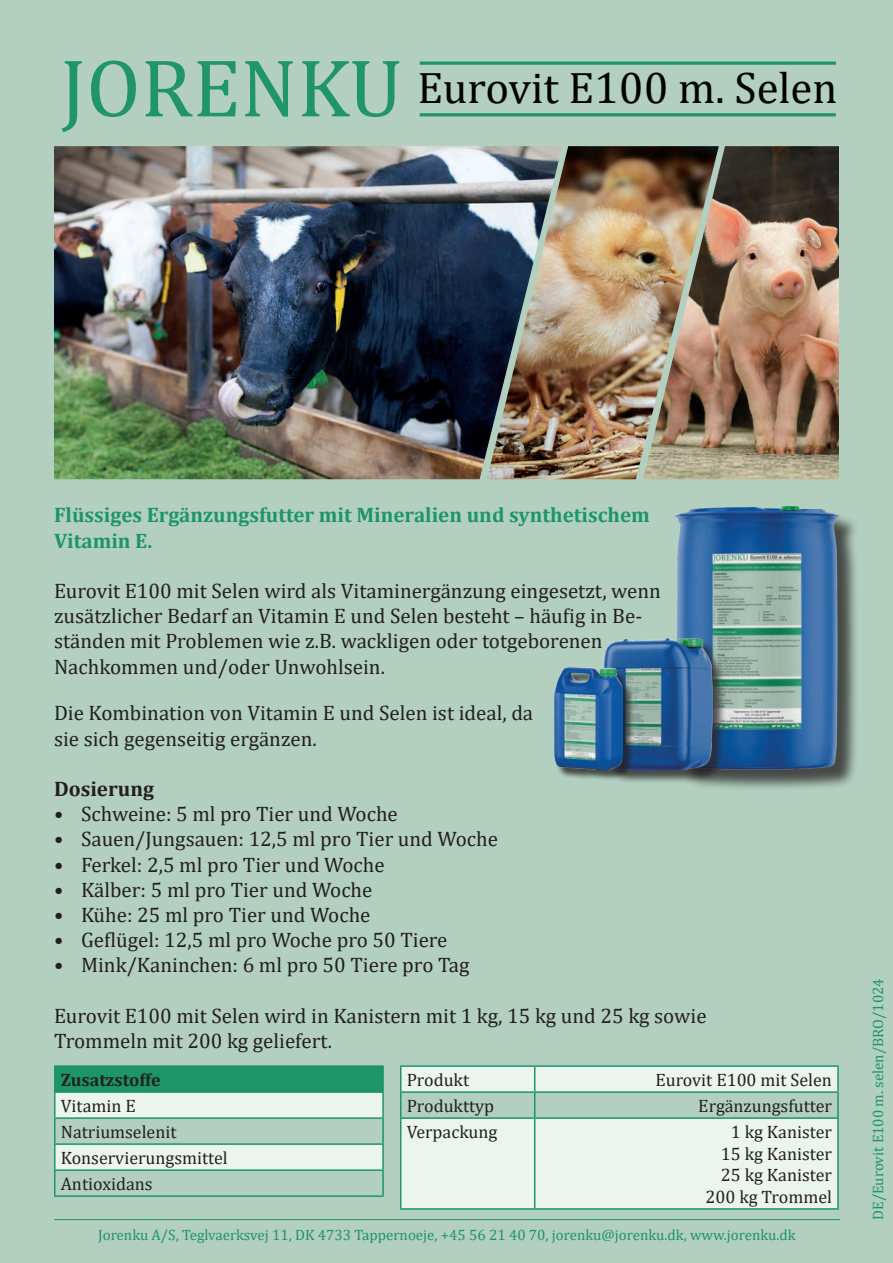
<style>
.page{position:relative;width:893px;height:1263px;background:#b2cfbf}
.page>*{position:absolute;margin:0;border:0;box-sizing:border-box;transform-origin:0 0}
.t1{font:44.4px "Cambria";color:#000001}
.t2{font:21px/25.2px "Cambria";color:#231f20}
.t3{font:700 21px/25.2px "Cambria";color:#1d9569}
.t4{font:700 21px "Cambria";color:#231f20}
.t5{font:18px/21.6px "Cambria";color:#231f20;text-align:right}
.t6{font:700 18px "Cambria";color:#231f20}
.t7{font:15px "Cambria";color:#1d9569}
.s1{font-size:82.8px;color:#1f9569}
</style>
<div class="page">
<hr style="left:54px;top:1219px;width:786px;height:1px;background:#1d9569">
<svg style="left:401px;top:1067px;width:436px;height:141px;fill:#ecf4f0"></svg>
<hr style="left:400px;top:1065px;width:135px;height:2px;background:#1d9569">
<hr style="left:535px;top:1065px;width:304px;height:2px;background:#1d9569">
<hr style="left:837px;top:1067px;width:2px;height:24px;background:#1d9569">
<hr style="left:400px;top:1091px;width:135px;height:2px;background:#1d9569">
<svg style="left:400px;top:1067px;width:1px;height:50px"></svg>
<hr style="left:535px;top:1091px;width:304px;height:2px;background:#1d9569">
<svg style="left:534px;top:1067px;width:1px;height:50px"></svg>
<hr style="left:837px;top:1093px;width:2px;height:24px;background:#1d9569">
<hr style="left:400px;top:1117px;width:135px;height:2px;background:#1d9569">
<hr style="left:400px;top:1119px;width:1px;height:89px;background:#1d9569">
<hr style="left:535px;top:1117px;width:304px;height:2px;background:#1d9569">
<hr style="left:534px;top:1119px;width:1px;height:89px;background:#1d9569">
<hr style="left:837px;top:1119px;width:2px;height:89px;background:#1d9569">
<hr style="left:400px;top:1208px;width:135px;height:2px;background:#1d9569">
<hr style="left:535px;top:1208px;width:304px;height:2px;background:#1d9569">
<div style="left:679px;top:509px;width:181px;height:282px;background:#231f20;opacity:.75"></div>
<img style="left:675px;top:506px;width:164px;height:263px">
<div style="left:605px;top:640px;width:122px;height:144px;background:#231f20;opacity:.75"></div>
<img style="left:603px;top:636px;width:109px;height:133px">
<div style="left:556px;top:669px;width:78px;height:112px;background:#231f20;opacity:.75"></div>
<img style="left:554px;top:668px;width:68px;height:101px">
<img style="left:54px;top:146px;width:433px;height:333px">
<img style="left:487px;top:146px;width:156px;height:333px">
<img style="left:643px;top:146px;width:196px;height:333px">
<div style="left:55px;top:1066px;width:328px;height:26px;background:#1d9569"></div>
<svg style="left:56px;top:1093px;width:326px;height:76px"></svg>
<hr style="left:382px;top:1067px;width:2px;height:24px;background:#1d9569">
<hr style="left:54px;top:1093px;width:2px;height:24px;background:#1d9569">
<hr style="left:382px;top:1093px;width:2px;height:24px;background:#1d9569">
<hr style="left:54px;top:1117px;width:330px;height:2px;background:#1d9569">
<hr style="left:54px;top:1119px;width:2px;height:24px;background:#1d9569">
<hr style="left:382px;top:1119px;width:2px;height:24px;background:#1d9569">
<hr style="left:54px;top:1143px;width:330px;height:2px;background:#1d9569">
<hr style="left:54px;top:1145px;width:2px;height:24px;background:#1d9569">
<hr style="left:382px;top:1145px;width:2px;height:24px;background:#1d9569">
<hr style="left:54px;top:1169px;width:330px;height:2px;background:#1d9569">
<hr style="left:54px;top:1171px;width:2px;height:24px;background:#1d9569">
<hr style="left:382px;top:1171px;width:2px;height:24px;background:#1d9569">
<hr style="left:54px;top:1195px;width:330px;height:2px;background:#1d9569">
<hr style="left:54px;top:1065px;width:330px;height:2px;background:#1d9569">
<hr style="left:54px;top:1067px;width:2px;height:24px;background:#1d9569">
<hr style="left:54px;top:1091px;width:330px;height:2px;background:#1d9569">
<hr style="left:420px;top:62px;width:416px;height:3px;background:#1f9569">
<hr style="left:420px;top:113px;width:416px;height:3px;background:#1f9569">
<h1 class="t1" style="left:61px;top:62px;width:778px"><span class="s1">JORENKU</span> Eurovit E100 m. Selen</h1>
<p class="t3" style="left:54px;top:502px;width:597px">Flüssiges Ergänzungsfutter mit Mineralien und synthetischem<br>Vitamin E.</p>
<p class="t2" style="left:54px;top:578px;width:608px">Eurovit E100 mit Selen wird als Vitaminergänzung eingesetzt, wenn zusätzlicher Bedarf an Vitamin E und Selen besteht – häufig in Be&shy;ständen mit Problemen wie z.B. wackligen oder totgeborenen Nachkommen und/oder Unwohlsein.</p>
<p class="t2" style="left:54px;top:700px;width:481px">Die Kombination von Vitamin E und Selen ist ideal, da sie sich gegenseitig ergänzen.</p>
<p class="t4" style="left:54px;top:774px;width:101px">Dosierung</p>
<p class="t2" style="left:54px;top:801px;width:345px">• Schweine: 5 ml pro Tier und Woche</p>
<p class="t2" style="left:54px;top:826px;width:445px">• Sauen/Jungsauen: 12,5 ml pro Tier und Woche</p>
<p class="t2" style="left:54px;top:852px;width:332px">• Ferkel: 2,5 ml pro Tier und Woche</p>
<p class="t2" style="left:54px;top:877px;width:320px">• Kälber: 5 ml pro Tier und Woche</p>
<p class="t2" style="left:54px;top:902px;width:318px">• Kühe: 25 ml pro Tier und Woche</p>
<p class="t2" style="left:54px;top:927px;width:395px">• Geflügel: 12,5 ml pro Woche pro 50 Tiere</p>
<p class="t2" style="left:54px;top:952px;width:417px">• Mink/Kaninchen: 6 ml pro 50 Tiere pro Tag</p>
<p class="t2" style="left:54px;top:1003px;width:654px">Eurovit E100 mit Selen wird in Kanistern mit 1 kg, 15 kg und 25 kg sowie<br>Trommeln mit 200 kg geliefert.</p>
<p class="t5" style="left:407px;top:1069px;width:64px">Produkt</p>
<p class="t5" style="left:656px;top:1069px;width:178px">Eurovit E100 mit Selen</p>
<p class="t5" style="left:407px;top:1095px;width:89px">Produkttyp</p>
<p class="t5" style="left:698px;top:1095px;width:135px">Ergänzungsfutter</p>
<p class="t5" style="left:407px;top:1121px;width:92px">Verpackung</p>
<p class="t5" style="left:706px;top:1121px;width:128px">1 kg Kanister<br>15 kg Kanister<br>25 kg Kanister<br>200 kg Trommel</p>
<p class="t6" style="left:61px;top:1067px;width:101px">Zusatzstoffe</p>
<p class="t5" style="left:61px;top:1093px;width:169px;line-height:26px;text-align:left">Vitamin E<br>Natriumselenit<br>Konservierungsmittel<br>Antioxidans</p>
<p class="t7" style="left:98px;top:1226px;width:699px">Jorenku A/S, Teglvaerksvej 11, DK 4733 Tappernoeje, +45 56 21 40 70, jorenku@jorenku.dk, www.jorenku.dk</p>
<p class="t7" style="left:869px;top:1220px;width:243px;rotate:-90deg">DE/Eurovit E100 m. selen/BRO/1024</p>
</div>
